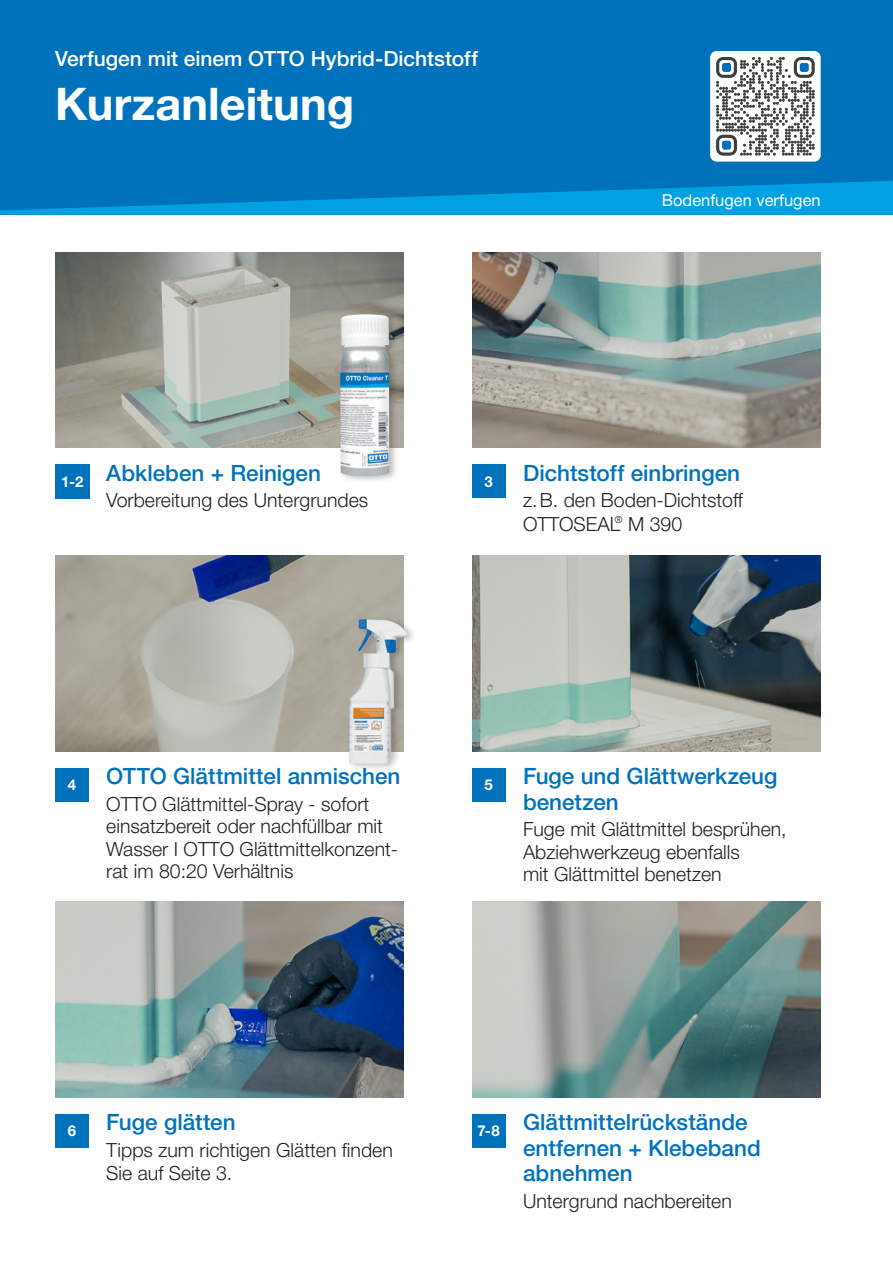
<style>
.page{position:relative;width:893px;height:1263px;background:#fff}
.page>*{position:absolute;margin:0;border:0;box-sizing:border-box;transform-origin:0 0}
.t1{font:700 45px "Helvetica Neue LT Pro";letter-spacing:.005em;color:#fff}
.t2{font:500 22.5px/25.5px "Helvetica Neue LT Pro";color:#0072bc}
.t3{font:500 21px "Helvetica Neue LT Pro";color:#fff}
.t4{font:300 19.5px/22.5px "Helvetica Neue LT Pro";color:#231f20}
.t5{font:16.5px "Helvetica Neue LT Pro";color:#fff}
.t6{font:700 15px "Helvetica Neue LT Pro";color:#fff}
</style>
<div class="page">
<div style="left:0;top:0;width:893px;height:215px;background:#0072bc"></div>
<svg style="left:0;top:181px;width:893px;height:34px"></svg>
<div style="left:710px;top:51px;width:111px;height:111px;background:#fff;border-radius:6px"></div>
<svg style="left:716px;top:57px;width:99px;height:99px"></svg>
<img style="left:55px;top:902px;width:349px;height:195px">
<div style="left:55px;top:1114px;width:33px;height:33px;background:#0072bc"></div>
<img style="left:472px;top:902px;width:349px;height:195px">
<div style="left:472px;top:1114px;width:33px;height:33px;background:#0072bc"></div>
<img style="left:55px;top:252px;width:349px;height:196px">
<img style="left:472px;top:252px;width:349px;height:196px">
<div style="left:55px;top:465px;width:34px;height:34px;background:#0072bc"></div>
<div style="left:472px;top:465px;width:33px;height:33px;background:#0072bc"></div>
<img style="left:55px;top:555px;width:349px;height:196px">
<img style="left:472px;top:555px;width:349px;height:196px">
<div style="left:55px;top:768px;width:33px;height:33px;background:#0072bc"></div>
<div style="left:472px;top:768px;width:33px;height:33px;background:#0072bc"></div>
<div style="left:338px;top:311px;width:61px;height:173px;background:#231f20;opacity:.3"></div>
<img style="left:340px;top:314px;width:49px;height:162px">
<div style="left:347px;top:615px;width:70px;height:157px;background:#231f20;opacity:.3"></div>
<img style="left:349px;top:619px;width:58px;height:144px">
<p class="t3" style="left:55px;top:46px;width:424px">Verfugen mit einem OTTO Hybrid-Dichtstoff</p>
<h1 class="t1" style="left:55px;top:76px;width:301px">Kurzanleitung</h1>
<p class="t5" style="left:662px;top:191px;width:160px">Bodenfugen verfugen</p>
<p class="t6" style="left:61px;top:472px;width:24px">1-2</p>
<p class="t2" style="left:523px;top:460px;width:219px">Dichtstoff einbringen</p>
<p class="t4" style="left:523px;top:488px;width:221px;line-height:24px">z.B. den Boden-Dichtstoff<br>OTTOSEAL<sup>®</sup> M 390</p>
<p class="t2" style="left:106px;top:460px;width:216px">Abkleben + Reinigen</p>
<p class="t4" style="left:106px;top:489px;width:263px">Vorbereitung des Untergrundes</p>
<p class="t6" style="left:484px;top:472px;width:10px">3</p>
<p class="t6" style="left:68px;top:775px;width:10px">4</p>
<p class="t2" style="left:523px;top:763px;width:256px">Fuge und Glättwerkzeug benetzen</p>
<p class="t4" style="left:523px;top:818px;width:265px">Fuge mit Glättmittel besprühen,<br>Abziehwerkzeug ebenfalls<br>mit Glättmittel benetzen</p>
<p class="t2" style="left:106px;top:763px;width:296px">OTTO Glättmittel anmischen</p>
<p class="t4" style="left:106px;top:792px;width:293px">OTTO Glättmittel-Spray - sofort einsatzbereit oder nachfüllbar mit<br>Wasser I OTTO Glättmittelkonzent&shy;rat im 80:20 Verhältnis</p>
<p class="t6" style="left:484px;top:775px;width:10px">5</p>
<p class="t6" style="left:68px;top:1121px;width:10px">6</p>
<p class="t2" style="left:523px;top:1109px;width:239px">Glättmittelrückstände entfernen + Klebeband abnehmen</p>
<p class="t4" style="left:523px;top:1189px;width:210px">Untergrund nachbereiten</p>
<p class="t2" style="left:106px;top:1109px;width:131px">Fuge glätten</p>
<p class="t4" style="left:106px;top:1138px;width:288px">Tipps zum richtigen Glätten finden<br>Sie auf Seite 3.</p>
<p class="t6" style="left:477px;top:1121px;width:24px">7-8</p>
</div>
